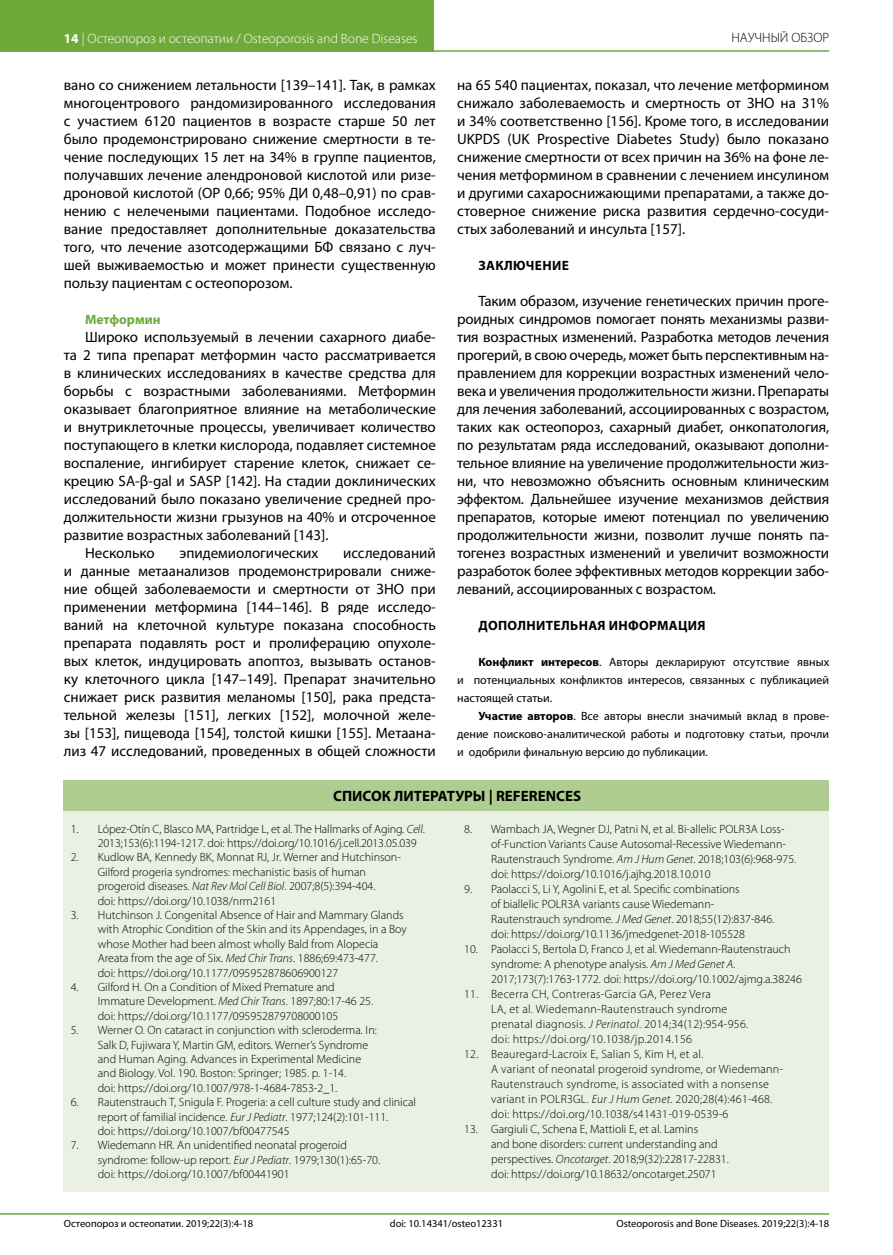
<style>
.page{position:relative;width:893px;height:1255px;background:#fff}
.page>*{position:absolute;margin:0;border:0;box-sizing:border-box;transform-origin:0 0}
.t1{font:15px/18px "Myriad Pro";color:#000;text-align:justify}
.t2{font:700 15px "Myriad Pro";color:#000}
.t3{font:300 13.5px "Myriad Pro";color:#fff}
.t4{font:700 13.5px "Myriad Pro";letter-spacing:.025em;color:#000}
.t5{font:300 13.5px "Myriad Pro";color:#000}
.t6{font:700 13.5px "Myriad Pro";color:#6eaa39}
.t7{font:300 12px/14.4px "Myriad Pro";color:#000}
.t8{font:12px/18px "Myriad Pro";color:#000;text-align:justify}
.t9{font:300 12px/15px "Myriad Pro";letter-spacing:.02em;color:#000}
.t10{font:300 12px/15px "Myriad Pro";letter-spacing:.025em;color:#000}
.t11{font:10.5px "Myriad Pro";color:#000}
.s1{font-weight:700}
.s2{font-style:italic}
</style>
<div class="page">
<hr style="left:0;top:50px;width:829px;height:2px;background:#6eaa39">
<hr style="left:0;top:1213px;width:829px;height:1px;background:#6eaa39">
<div style="left:0;top:0;width:434px;height:51px;background:#6eaa39"></div>
<div style="left:64px;top:780px;width:765px;height:31px;background:#b0cd91"></div>
<div style="left:64px;top:811px;width:765px;height:380px;background:#eaf1e3"></div>
<p class="t3" style="left:64px;top:30px;width:355px"><span class="s1">14</span> | Остеопороз и остеопатии / Osteoporosis and Bone Diseases</p>
<p class="t5" style="left:731px;top:29px;width:99px">НАУЧНЫЙ ОБЗОР</p>
<p class="t1" style="left:64px;top:76px;width:374px">вано со снижением летальности [139–141]. Так, в рамках многоцентрового рандомизированного исследования с участием 6120 пациентов в возрасте старше 50 лет было продемонстрировано снижение смертности в те&shy;чение последующих 15 лет на 34% в группе пациентов, получавших лечение алендроновой кислотой или ризе&shy;дроновой кислотой (ОР 0,66; 95% ДИ 0,48–0,91) по срав&shy;нению с нелечеными пациентами. Подобное исследо&shy;вание предоставляет дополнительные доказательства того, что лечение азотсодержащими БФ связано с луч&shy;шей выживаемостью и может принести существенную пользу пациентам с остеопорозом.</p>
<p class="t6" style="left:85px;top:311px;width:77px">Метформин</p>
<p class="t1" style="left:85px;top:328px;width:352px">Широко используемый в лечении сахарного диабе-</p>
<p class="t1" style="left:64px;top:346px;width:374px">та 2 типа препарат метформин часто рассматривается</p>
<p class="t1" style="left:64px;top:364px;width:374px">в клинических исследованиях в качестве средства для</p>
<p class="t1" style="left:64px;top:382px;width:374px">борьбы с возрастными заболеваниями. Метформин</p>
<p class="t1" style="left:64px;top:400px;width:374px">оказывает благоприятное влияние на метаболические</p>
<p class="t1" style="left:64px;top:418px;width:374px">и внутриклеточные процессы, увеличивает количество</p>
<p class="t1" style="left:64px;top:436px;width:374px">поступающего в клетки кислорода, подавляет системное</p>
<p class="t1" style="left:64px;top:454px;width:374px">воспаление, ингибирует старение клеток, снижает се-</p>
<p class="t1" style="left:64px;top:472px;width:374px">крецию SA-β-gal и SASP [142]. На стадии доклинических</p>
<p class="t1" style="left:64px;top:490px;width:374px">исследований было показано увеличение средней про-</p>
<p class="t1" style="left:64px;top:508px;width:374px">должительности жизни грызунов на 40% и отсроченное</p>
<p class="t1" style="left:64px;top:526px;width:266px">развитие возрастных заболеваний [143].</p>
<p class="t1" style="left:85px;top:544px;width:71px">Несколько</p>
<p class="t1" style="left:179px;top:544px;width:141px">эпидемиологических</p>
<p class="t1" style="left:457px;top:76px;width:374px">на 65 540 пациентах, показал, что лечение метформином снижало заболеваемость и смертность от ЗНО на 31% и 34% соответственно [156]. Кроме того, в исследовании UKPDS (UK Prospective Diabetes Study) было показано снижение смертности от всех причин на 36% на фоне ле&shy;чения метформином в сравнении с лечением инсулином и другими сахароснижающими препаратами, а также до&shy;стоверное снижение риска развития сердечно-сосуди&shy;стых заболеваний и инсульта [157].</p>
<p class="t4" style="left:478px;top:257px;width:92px">ЗАКЛЮЧЕНИЕ</p>
<p class="t1" style="left:457px;top:292px;width:374px;text-indent:21px">Таким образом, изучение генетических причин проге&shy;роидных синдромов помогает понять механизмы разви&shy;тия возрастных изменений. Разработка методов лечения прогерий, в свою очередь, может быть перспективным на&shy;правлением для коррекции возрастных изменений чело&shy;века и увеличения продолжительности жизни. Препараты для лечения заболеваний, ассоциированных с возрастом, таких как остеопороз, сахарный диабет, онкопатология, по результатам ряда исследований, оказывают дополни&shy;тельное влияние на увеличение продолжительности жиз&shy;ни, что невозможно объяснить основным клиническим эффектом. Дальнейшее изучение механизмов действия препаратов, которые имеют потенциал по увеличению продолжительности жизни, позволит лучше понять па&shy;тогенез возрастных изменений и увеличит возможности разработок более эффективных методов коррекции забо&shy;леваний, ассоциированных с возрастом.</p>
<p class="t4" style="left:478px;top:617px;width:228px">ДОПОЛНИТЕЛЬНАЯ ИНФОРМАЦИЯ</p>
<p class="t8" style="left:457px;top:653px;width:374px;text-indent:21px"><span class="s1">Конфликт интересов</span>. Авторы декларируют отсутствие явных и потенциальных конфликтов интересов, связанных с публикацией настоящей статьи.</p>
<p class="t8" style="left:457px;top:707px;width:374px;text-indent:21px"><span class="s1">Участие авторов</span>. Все авторы внесли значимый вклад в прове&shy;дение поисково-аналитической работы и подготовку статьи, прочли и одобрили финальную версию до публикации.</p>
<p class="t2" style="left:333px;top:786px;width:250px">СПИСОК ЛИТЕРАТУРЫ | REFERENCES</p>
<p class="t7" style="left:98px;top:821px;width:328px;text-indent:-27px">1. López-Otín C, Blasco MA, Partridge L, et al. The Hallmarks of Aging. <span class="s2">Cell</span>.<br>2013;153(6):1194-1217. doi: https://doi.org/10.1016/j.cell.2013.05.039</p>
<p class="t7" style="left:98px;top:850px;width:305px;text-indent:-27px">2. Kudlow BA, Kennedy BK, Monnat RJ, Jr. Werner and Hutchinson-Gilford progeria syndromes: mechanistic basis of human progeroid diseases. <span class="s2">Nat Rev Mol Cell Biol</span>. 2007;8(5):394-404.<br>doi: https://doi.org/10.1038/nrm2161</p>
<p class="t7" style="left:98px;top:907px;width:311px;text-indent:-27px">3. Hutchinson J. Congenital Absence of Hair and Mammary Glands with Atrophic Condition of the Skin and its Appendages, in a Boy whose Mother had been almost wholly Bald from Alopecia Areata from the age of Six. <span class="s2">Med Chir Trans</span>. 1886;69:473-477.<br>doi: https://doi.org/10.1177/095952878606900127</p>
<p class="t7" style="left:98px;top:979px;width:277px;text-indent:-27px">4. Gilford H. On a Condition of Mixed Premature and<br>Immature Development. <span class="s2">Med Chir Trans</span>. 1897;80:17-46 25. doi: https://doi.org/10.1177/095952879708000105</p>
<p class="t7" style="left:98px;top:1022px;width:281px;text-indent:-27px">5. Werner O. On cataract in conjunction with scleroderma. In:<br>Salk D, Fujiwara Y, Martin GM, editors. Werner’s Syndrome and Human Aging. Advances in Experimental Medicine and Biology. Vol. 190. Boston: Springer; 1985. p. 1-14.<br>doi: https://doi.org/10.1007/978-1-4684-7853-2_1.</p>
<p class="t7" style="left:98px;top:1094px;width:320px;text-indent:-27px">6. Rautenstrauch T, Snigula F. Progeria: a cell culture study and clinical report of familial incidence. <span class="s2">Eur J Pediatr</span>. 1977;124(2):101-111.<br>doi: https://doi.org/10.1007/bf00477545</p>
<p class="t7" style="left:98px;top:1137px;width:284px;text-indent:-27px">7. Wiedemann HR. An unidentified neonatal progeroid syndrome: follow-up report. <span class="s2">Eur J Pediatr</span>. 1979;130(1):65-70. doi: https://doi.org/10.1007/bf00441901</p>
<p class="t1" style="left:64px;top:544px;width:374px;text-indent:279px">исследований и данные метаанализов продемонстрировали сниже&shy;ние общей заболеваемости и смертности от ЗНО при применении метформина [144–146]. В ряде исследо&shy;ваний на клеточной культуре показана способность препарата подавлять рост и пролиферацию опухоле&shy;вых клеток, индуцировать апоптоз, вызывать останов&shy;ку клеточного цикла [147–149]. Препарат значительно снижает риск развития меланомы [150], рака предста&shy;тельной железы [151], легких [152], молочной желе&shy;зы [153], пищевода [154], толстой кишки [155]. Метаана&shy;лиз 47 исследований, проведенных в общей сложности</p>
<p class="t7" style="left:491px;top:821px;width:307px;line-height:15px;text-indent:-27px">8. Wambach JA, Wegner DJ, Patni N, et al. Bi-allelic POLR3A Loss&shy;of-Function Variants Cause Autosomal-Recessive Wiedemann-Rautenstrauch Syndrome. <span class="s2">Am J Hum Genet</span>. 2018;103(6):968-975. doi: https://doi.org/10.1016/j.ajhg.2018.10.010</p>
<p class="t7" style="left:491px;top:881px;width:285px;line-height:15px;text-indent:-27px">9. Paolacci S, Li Y, Agolini E, et al. Specific combinations<br>of biallelic POLR3A variants cause Wiedemann-Rautenstrauch syndrome. <span class="s2">J Med Genet</span>. 2018;55(12):837-846. doi: https://doi.org/10.1136/jmedgenet-2018-105528</p>
<p class="t7" style="left:491px;top:941px;width:312px;line-height:15px;text-indent:-27px">10. Paolacci S, Bertola D, Franco J, et al. Wiedemann-Rautenstrauch syndrome: A phenotype analysis. <span class="s2">Am J Med Genet A</span>.<br>2017;173(7):1763-1772. doi: https://doi.org/10.1002/ajmg.a.38246</p>
<p class="t10" style="left:491px;top:986px;width:259px;text-indent:-27px">11. Becerra CH, Contreras-Garcia GA, Perez Vera<br>LA, et al. Wiedemann-Rautenstrauch syndrome prenatal diagnosis. <span class="s2">J Perinatol</span>. 2014;34(12):954-956. doi: https://doi.org/10.1038/jp.2014.156</p>
<p class="t9" style="left:491px;top:1046px;width:294px;text-indent:-27px">12. Beauregard-Lacroix E, Salian S, Kim H, et al.<br>A variant of neonatal progeroid syndrome, or Wiedemann-Rautenstrauch syndrome, is associated with a nonsense variant in POLR3GL. <span class="s2">Eur J Hum Genet</span>. 2020;28(4):461-468. doi: https://doi.org/10.1038/s41431-019-0539-6</p>
<p class="t7" style="left:491px;top:1121px;width:239px;line-height:15px;text-indent:-27px">13. Gargiuli C, Schena E, Mattioli E, et al. Lamins<br>and bone disorders: current understanding and perspectives. <span class="s2">Oncotarget</span>. 2018;9(32):22817-22831. doi: https://doi.org/10.18632/oncotarget.25071</p>
<p class="t11" style="left:64px;top:1216px;width:191px">Остеопороз и остеопатии. 2019;22(3):4-18</p>
<p class="t11" style="left:390px;top:1216px;width:115px">doi: 10.14341/osteo12331</p>
<p class="t11" style="left:616px;top:1216px;width:214px">Osteoporosis and Bone Diseases. 2019;22(3):4-18</p>
</div>
